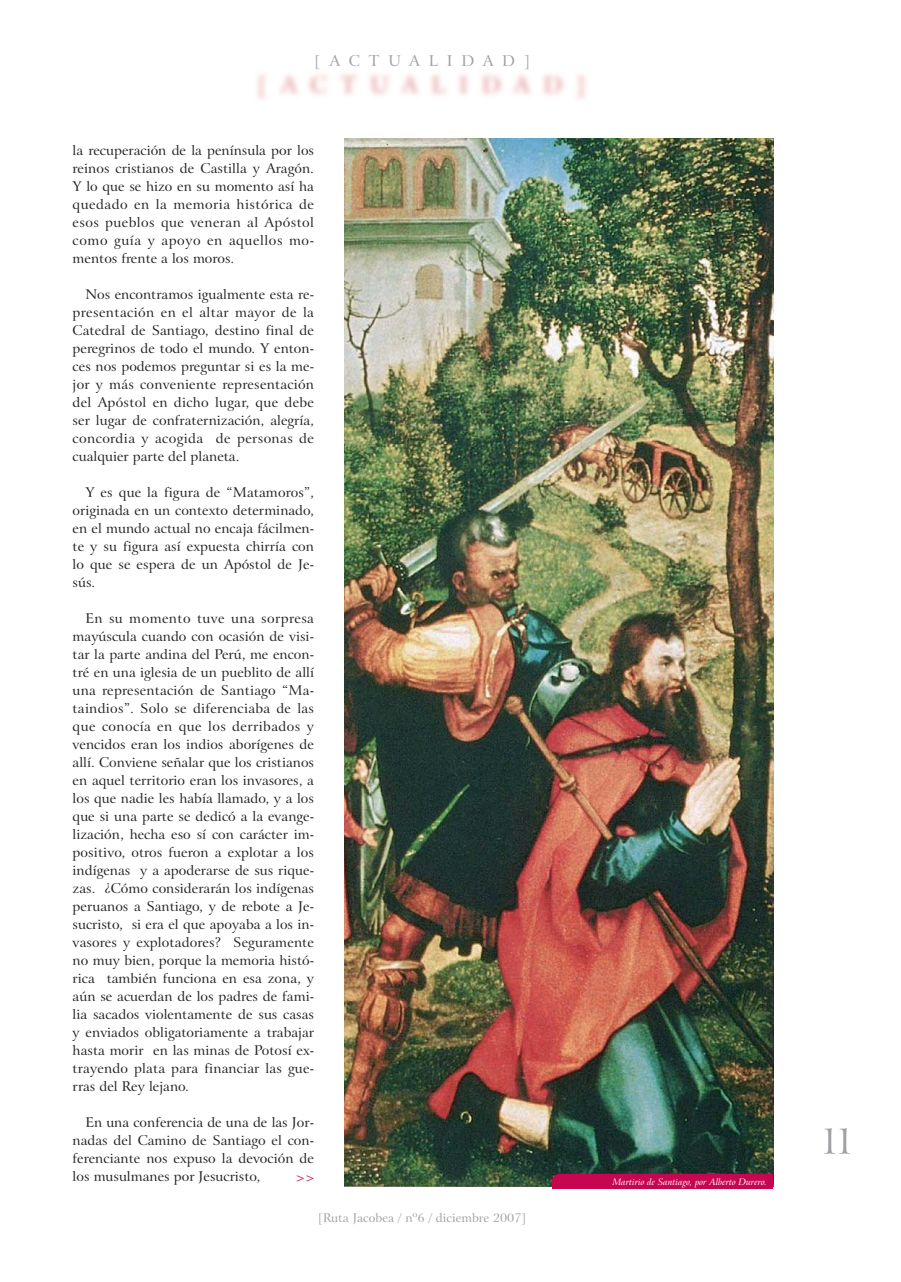
<style>
.page{position:relative;width:901px;height:1282px;background:#fff}
.page>*{position:absolute;margin:0;border:0;box-sizing:border-box;transform-origin:0 0}
.t1{font:36px "Arrus BT";color:#a0a0a4}
.t2{font:15px "Arrus BT";letter-spacing:.59em;color:#a0a0a4}
.t3{font:13.5px/18px "Arrus BT";letter-spacing:.005em;color:#231f20;text-align:justify}
.t4{font:12px "Arrus BT";color:#a0a0a4}
.t5{font:12px "Arrus BT";color:#c60651}
.t6{font:italic 9px "Arrus BT";color:#fff}
</style>
<div class="page">
<img style="left:344px;top:138px;width:429px;height:1048px">
<div style="left:551px;top:1173px;width:195px;height:15px;background:#c60651;border-radius:7px"></div>
<div style="left:723px;top:1173px;width:50px;height:15px;background:#c60651"></div>
<div style="left:551px;top:1180px;width:220px;height:8px;background:#c60651"></div>
<p class="t2" style="left:314px;top:53px;width:217px">[ACTUALIDAD]</p>
<p class="t3" style="left:73px;top:142px;width:243px">la recuperación de la península por los reinos cristianos de Castilla y Aragón.<br>Y lo que se hizo en su momento así ha quedado en la memoria histórica de esos pueblos que veneran al Apóstol como guía y apoyo en aquellos mo&shy;mentos frente a los moros.</p>
<p class="t3" style="left:73px;top:286px;width:243px;text-indent:13px">Nos encontramos igualmente esta re&shy;presentación en el altar mayor de la Catedral de Santiago, destino final de peregrinos de todo el mundo. Y enton&shy;ces nos podemos preguntar si es la me&shy;jor y más conveniente representación del Apóstol en dicho lugar, que debe ser lugar de confraternización, alegría, concordia y acogida de personas de cualquier parte del planeta.</p>
<p class="t3" style="left:73px;top:484px;width:243px;text-indent:13px">Y es que la figura de “Matamoros”, originada en un contexto determinado, en el mundo actual no encaja fácilmen&shy;te y su figura así expuesta chirría con lo que se espera de un Apóstol de Je&shy;sús.</p>
<p class="t3" style="left:73px;top:610px;width:243px;text-indent:13px">En su momento tuve una sorpresa mayúscula cuando con ocasión de visi&shy;tar la parte andina del Perú, me encon&shy;tré en una iglesia de un pueblito de allí una representación de Santiago “Ma&shy;taindios”. Solo se diferenciaba de las que conocía en que los derribados y vencidos eran los indios aborígenes de allí. Conviene señalar que los cristianos en aquel territorio eran los invasores, a los que nadie les había llamado, y a los que si una parte se dedicó a la evange&shy;lización, hecha eso sí con carácter im&shy;positivo, otros fueron a explotar a los indígenas y a apoderarse de sus rique&shy;zas. ¿Cómo considerarán los indígenas peruanos a Santiago, y de rebote a Je&shy;sucristo, si era el que apoyaba a los in&shy;vasores y explotadores? Seguramente no muy bien, porque la memoria histó&shy;rica también funciona en esa zona, y aún se acuerdan de los padres de fami&shy;lia sacados violentamente de sus casas y enviados obligatoriamente a trabajar hasta morir en las minas de Potosí ex&shy;trayendo plata para financiar las gue&shy;rras del Rey lejano.</p>
<p class="t3" style="left:73px;top:1114px;width:243px;text-indent:13px">En una conferencia de una de las Jor&shy;nadas del Camino de Santiago el con&shy;ferenciante nos expuso la devoción de los musulmanes por Jesucristo,</p>
<p class="t5" style="left:295px;top:1171px;width:21px">&gt;&gt;</p>
<p class="t6" style="left:612px;top:1177px;width:156px">Martirio de Santiago, por Alberto Durero.</p>
<p class="t4" style="left:318px;top:1211px;width:209px">[Ruta Jacobea / nº6 / diciembre 2007]</p>
<h1 class="t1" style="left:818px;top:1123px;width:38px">11</h1>
</div>
